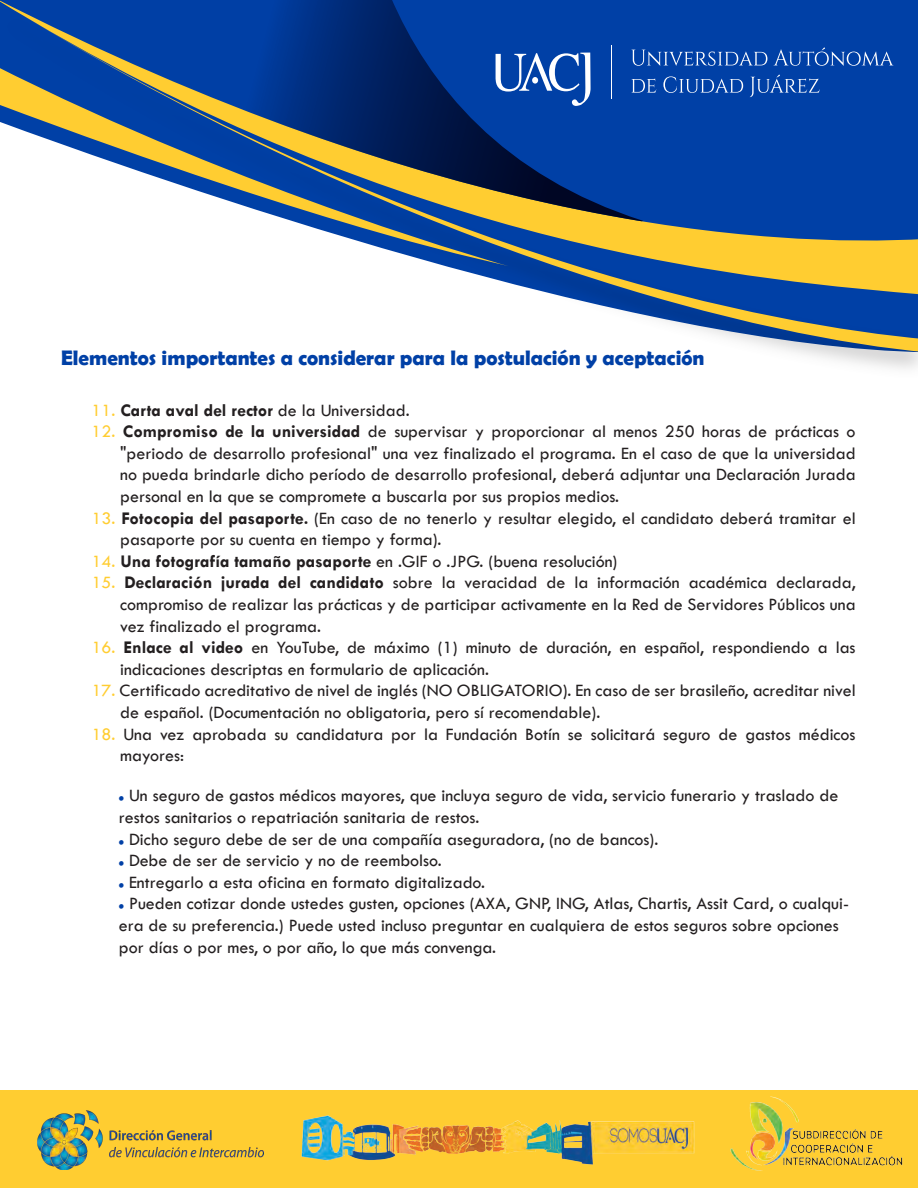
<style>
.page{position:relative;width:918px;height:1188px;background:#fff}
.page>*{position:absolute;margin:0;border:0;box-sizing:border-box;transform-origin:0 0}
.t1{font:700 21px "Berlin Sans FB Demi";color:#0040a6}
.t2{font:18px/21.6px "Tw Cen";color:#231f20}
.t3{font:700 18px "Tw Cen";color:#231f20}
.s1{font-weight:400;color:#ffcd31}
.s2{font-weight:400}
.s3{color:#ffcd31}
.s4{font-weight:700}
.s5{font-family:"Berlin Sans FB Demi";font-weight:700;font-size:9px;color:#0040a6}
</style>
<div class="page">
<svg style="left:557px;top:295px;width:361px;height:57px"></svg>
<svg style="left:445px;top:0;width:473px;height:295px;background:#345d91"></svg>
<svg style="left:0;top:0;width:643px;height:221px;background:#0b4094"></svg>
<svg style="left:0;top:64px;width:508px;height:202px"></svg>
<div style="left:0;top:1090px;width:918px;height:98px;background:#ffcd31"></div>
<img style="left:301px;top:1115px;width:394px;height:50px">
<img style="left:37px;top:1111px;width:226px;height:58px">
<img style="left:730px;top:1096px;width:173px;height:75px">
<hr style="left:611px;top:45px;width:1px;height:54px;background:#fff">
<svg style="left:496px;top:53px;width:95px;height:53px"></svg>
<svg style="left:631px;top:50px;width:136px;height:16px;background:#2f63b6"></svg>
<svg style="left:773px;top:47px;width:120px;height:19px;background:#275db3"></svg>
<svg style="left:631px;top:79px;width:25px;height:14px"></svg>
<svg style="left:663px;top:76px;width:80px;height:17px"></svg>
<svg style="left:750px;top:74px;width:70px;height:23px;background:#2259b1"></svg>
<p class="t1" style="left:61px;top:346px;width:645px">Elementos importantes a considerar para la postulación y aceptación</p>
<p class="t3" style="left:92px;top:399px;width:319px"><span class="s1">11.</span> Carta aval del rector <span class="s2">de la Universidad.</span></p>
<p class="t2" style="left:120px;top:421px;width:737px;text-align:justify;text-indent:-28px"><span class="s3">12.</span> <span class="s4">Compromiso de la universidad</span> de supervisar y proporcionar al menos 250 horas de prácticas o "periodo de desarrollo profesional" una vez finalizado el programa. En el caso de que la universidad no pueda brindarle dicho período de desarrollo profesional, deberá adjuntar una Declaración Jurada personal en la que se compromete a buscarla por sus propios medios.</p>
<p class="t2" style="left:120px;top:507px;width:737px;text-indent:-28px"><span class="s3">13.</span> <span class="s4">Fotocopia del pasaporte.</span> (En caso de no tenerlo y resultar elegido, el candidato deberá tramitar el pasaporte por su cuenta en tiempo y forma).</p>
<p class="t2" style="left:92px;top:550px;width:527px"><span class="s3">14.</span> <span class="s4">Una fotografía tamaño pasaporte</span> en .GIF o .JPG. (buena resolución)</p>
<p class="t2" style="left:120px;top:572px;width:737px;text-align:justify;text-indent:-28px"><span class="s3">15.</span> <span class="s4">Declaración jurada del candidato</span> sobre la veracidad de la información académica declarada, compromiso de realizar las prácticas y de participar activamente en la Red de Servidores Públicos una vez finalizado el programa.</p>
<p class="t2" style="left:120px;top:637px;width:737px;text-indent:-28px"><span class="s3">16.</span> <span class="s4">Enlace al video</span> en YouTube, de máximo (1) minuto de duración, en español, respondiendo a las indicaciones descriptas en formulario de aplicación.</p>
<p class="t2" style="left:120px;top:680px;width:737px;text-indent:-28px"><span class="s3">17.</span> Certificado acreditativo de nivel de inglés (NO OBLIGATORIO). En caso de ser brasileño, acreditar nivel de español. (Documentación no obligatoria, pero sí recomendable).</p>
<p class="t2" style="left:120px;top:723px;width:737px;text-indent:-28px"><span class="s3">18.</span> Una vez aprobada su candidatura por la Fundación Botín se solicitará seguro de gastos médicos mayores:</p>
<p class="t2" style="left:119px;top:785px;width:721px"><span class="s5">•</span> Un seguro de gastos médicos mayores, que incluya seguro de vida, servicio funerario y traslado de restos sanitarios o repatriación sanitaria de restos.</p>
<p class="t2" style="left:119px;top:828px;width:541px"><span class="s5">•</span> Dicho seguro debe de ser de una compañía aseguradora, (no de bancos).</p>
<p class="t2" style="left:119px;top:850px;width:324px"><span class="s5">•</span> Debe de ser de servicio y no de reembolso.</p>
<p class="t2" style="left:119px;top:871px;width:368px"><span class="s5">•</span> Entregarlo a esta oficina en formato digitalizado.</p>
<p class="t2" style="left:119px;top:893px;width:732px"><span class="s5">•</span> Pueden cotizar donde ustedes gusten, opciones (AXA, GNP, ING, Atlas, Chartis, Assit Card, o cualqui&shy;era de su preferencia.) Puede usted incluso preguntar en cualquiera de estos seguros sobre opciones por días o por mes, o por año, lo que más convenga.</p>
</div>
